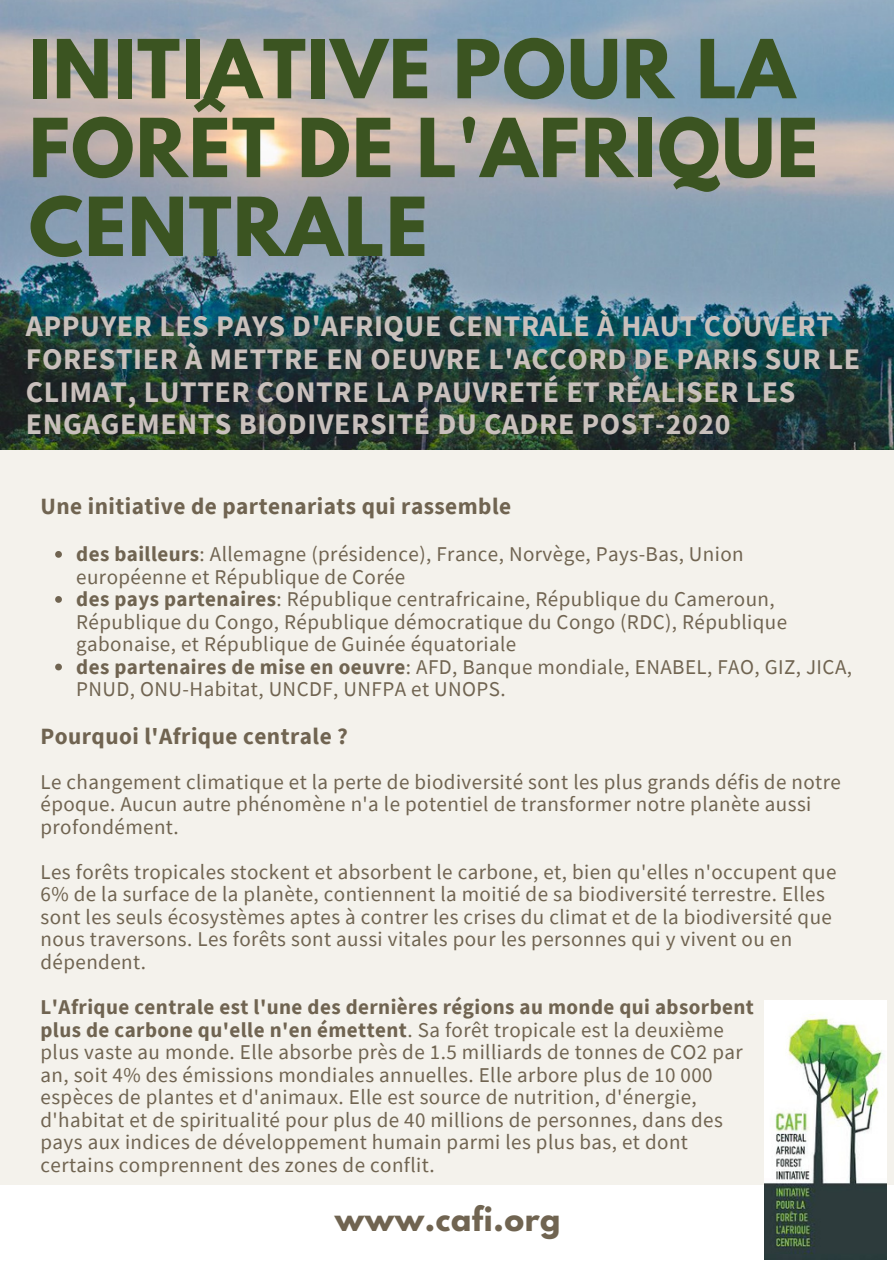
<style>
.page{position:relative;width:894px;height:1264px;background:#fff}
.page>*{position:absolute;margin:0;border:0;box-sizing:border-box;transform-origin:0 0}
.t1{font:700 72px/78.8px "League Spartan";letter-spacing:.02em;color:#3b5421}
.t2{font:700 29.85px/32.7px "Source Sans Pro";letter-spacing:.02em;color:#c9c0bc}
.t3{font:700 29.85px "League Spartan";letter-spacing:.02em;color:#706451}
.t4{font:700 23.25px "Source Sans Pro";letter-spacing:.02em;color:#706451}
.t5{font:21px/22.5px "Source Sans Pro";letter-spacing:.02em;color:#706451}
.t6{font:700 21px "Source Sans Pro";letter-spacing:.02em;color:#706451}
.s1{font-weight:700}
.s2{font-weight:400}
</style>
<div class="page">
<div style="left:0;top:399px;width:893px;height:785px;background:#f4f2ec"></div>
<svg style="left:55px;top:551px;width:7px;height:6px"></svg>
<svg style="left:55px;top:596px;width:7px;height:7px"></svg>
<svg style="left:55px;top:663px;width:7px;height:7px"></svg>
<img style="left:764px;top:1000px;width:122px;height:259px">
<img style="left:0;top:0;width:893px;height:449px">
<p class="t1" style="left:29px;top:39px;width:790px">INITIATIVE POUR LA<br>FORÊT DE L'AFRIQUE<br>CENTRALE</p>
<p class="t2" style="left:26px;top:309px;width:835px">APPUYER LES PAYS D'AFRIQUE CENTRALE À HAUT COUVERT FORESTIER À METTRE EN OEUVRE L'ACCORD DE PARIS SUR LE CLIMAT, LUTTER CONTRE LA PAUVRETÉ ET RÉALISER LES ENGAGEMENTS BIODIVERSITÉ DU CADRE POST-2020</p>
<p class="t4" style="left:40px;top:491px;width:472px">Une initiative de partenariats qui rassemble</p>
<p class="t5" style="left:76px;top:542px;width:668px"><span class="s1">des bailleurs</span>: Allemagne (présidence), France, Norvège, Pays-Bas, Union européenne et République de Corée</p>
<p class="t5" style="left:76px;top:587px;width:712px"><span class="s1">des pays partenaires</span>: République centrafricaine, République du Cameroun,<br>République du Congo, République démocratique du Congo (RDC), République gabonaise, et République de Guinée équatoriale</p>
<p class="t5" style="left:76px;top:655px;width:777px"><span class="s1">des partenaires de mise en oeuvre</span>: AFD, Banque mondiale, ENABEL, FAO, GIZ, JICA,<br>PNUD, ONU-Habitat, UNCDF, UNFPA et UNOPS.</p>
<p class="t4" style="left:40px;top:720px;width:309px">Pourquoi l'Afrique centrale ?</p>
<p class="t5" style="left:40px;top:770px;width:801px">Le changement climatique et la perte de biodiversité sont les plus grands défis de notre époque. Aucun autre phénomène n'a le potentiel de transformer notre planète aussi profondément.</p>
<p class="t5" style="left:40px;top:860px;width:797px">Les forêts tropicales stockent et absorbent le carbone, et, bien qu'elles n'occupent que 6% de la surface de la planète, contiennent la moitié de sa biodiversité terrestre. Elles sont les seuls écosystèmes aptes à contrer les crises du climat et de la biodiversité que nous traversons. Les forêts sont aussi vitales pour les personnes qui y vivent ou en dépendent.</p>
<p class="t6" style="left:40px;top:993px;width:714px">L'Afrique centrale est l'une des dernières régions au monde qui absorbent</p>
<p class="t6" style="left:40px;top:1015px;width:685px">plus de carbone qu'elle n'en émettent<span class="s2">. Sa forêt tropicale est la deuxième</span></p>
<p class="t5" style="left:40px;top:1040px;width:703px">plus vaste au monde. Elle absorbe près de 1.5 milliards de tonnes de CO2 par</p>
<p class="t5" style="left:40px;top:1062px;width:673px">an, soit 4% des émissions mondiales annuelles. Elle arbore plus de 10 000</p>
<p class="t5" style="left:40px;top:1085px;width:657px">espèces de plantes et d'animaux. Elle est source de nutrition, d'énergie,</p>
<p class="t5" style="left:40px;top:1107px;width:683px">d'habitat et de spiritualité pour plus de 40 millions de personnes, dans des</p>
<p class="t5" style="left:40px;top:1130px;width:649px">pays aux indices de développement humain parmi les plus bas, et dont</p>
<p class="t5" style="left:40px;top:1152px;width:395px">certains comprennent des zones de conflit.</p>
<p class="t3" style="left:334px;top:1204px;width:227px">www.cafi.org</p>
</div>
